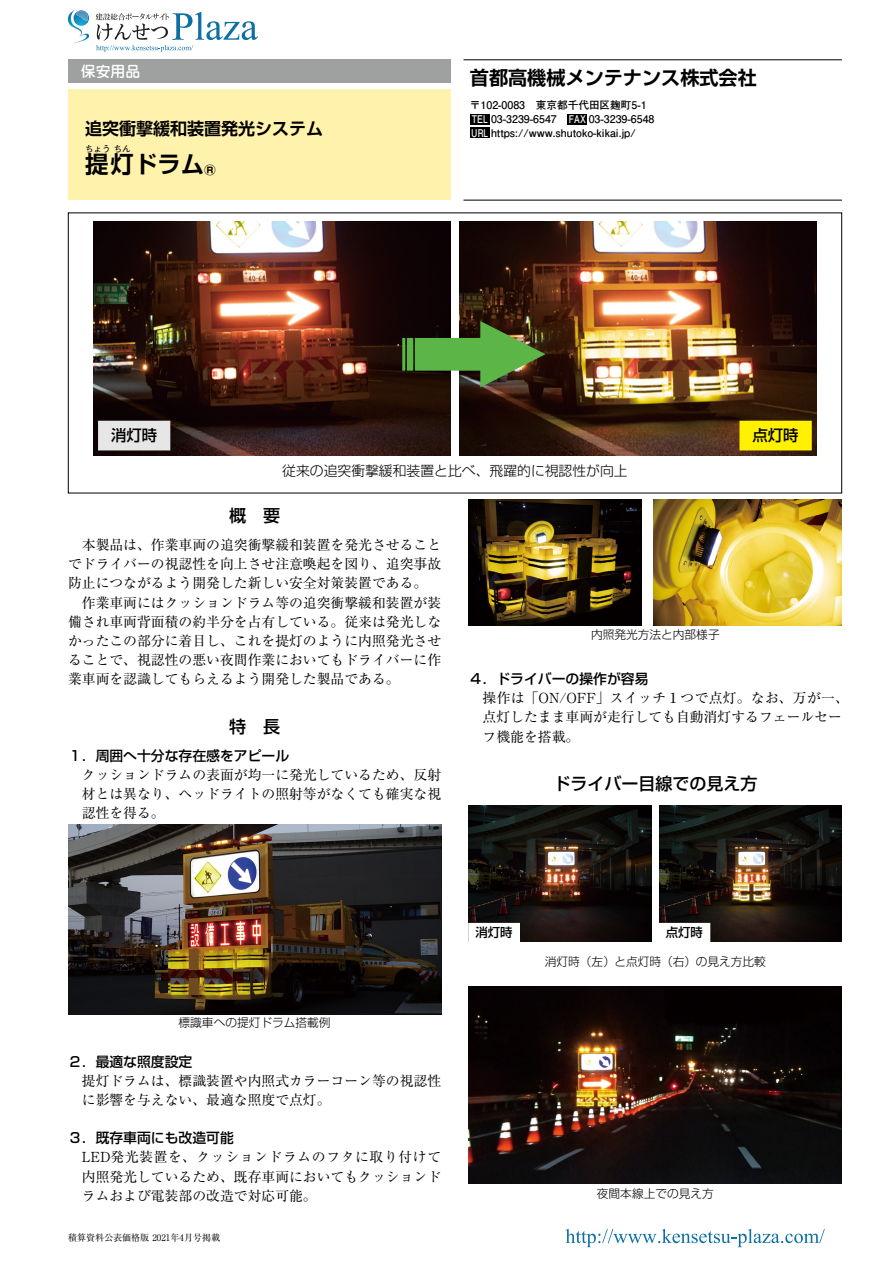
<style>
.page{position:relative;width:893px;height:1263px;background:#fff}
.page>*{position:absolute;margin:0;border:0;box-sizing:border-box;transform-origin:0 0}
.t1{font:700 23.4px "Shin Go Pr 6 De";color:#000}
.t2{font:700 19.2px "Shin Go Pr 6 De";color:#000}
.t3{font:500 16.95px "Shin Go Pr 6";color:#000}
.t4{font:700 16.95px "Shin Go Pr 6 De";color:#000}
.t5{font:500 15.3px "Shin Go Pr 6";color:#000}
.t6{font:500 14.85px "Jun 34 Pro";color:#fff}
.t7{font:13.8px/19.2px "Ryumin Pr 6";color:#000;text-align:justify}
.t8{font:500 13.8px "Shin Go Pr 6";color:#000}
.t9{font:300 13.8px "Shin Go Pr 6";color:#000}
.t10{font:500 12.45px "Shin Go Pr 6";color:#000}
.t11{font:300 11.7px "Shin Go Pr 6";color:#000}
.t12{font:700 10.65px/13.8px "Futo Go B101 Pr 6";color:#000}
.t13{font:9px "Ryumin Pr 6";color:#000}
.t14{font:700 8.55px "Shin Go Pr 6 De";color:#000}
.s1{color:#fff}
</style>
<div class="page">
<hr style="left:463px;top:200px;width:379px;height:1px;background:#000">
<hr style="left:463px;top:60px;width:379px;height:1px;background:#000">
<div style="left:68px;top:60px;width:383px;height:23px;background:#9fa0a0"></div>
<div style="left:68px;top:89px;width:383px;height:111px;background:#fff2ad"></div>
<img style="left:94px;top:221px;width:357px;height:234px">
<img style="left:459px;top:221px;width:357px;height:234px">
<div style="left:470px;top:114px;width:20px;height:10px;background:#000"></div>
<div style="left:567px;top:114px;width:20px;height:10px;background:#000"></div>
<div style="left:470px;top:128px;width:20px;height:10px;background:#000"></div>
<svg style="left:402px;top:321px;width:143px;height:66px;background:#4a6d32"></svg>
<img style="left:68px;top:825px;width:373px;height:189px">
<img style="left:469px;top:500px;width:173px;height:125px">
<img style="left:653px;top:500px;width:189px;height:125px">
<img style="left:469px;top:806px;width:182px;height:136px">
<div style="left:469px;top:923px;width:50px;height:19px;background:#fff"></div>
<img style="left:659px;top:806px;width:183px;height:136px">
<div style="left:659px;top:923px;width:51px;height:19px;background:#fff"></div>
<img style="left:469px;top:986px;width:373px;height:197px">
<div style="left:99px;top:421px;width:71px;height:29px;background:#e6e6e6"></div>
<div style="left:740px;top:421px;width:71px;height:29px;background:#fff100"></div>
<div style="left:739px;top:421px;width:73px;height:29px;border:1px solid #fff100"></div>
<svg style="left:95px;top:12px;width:163px;height:40px"></svg>
<img style="left:83px;top:10px;width:6px;height:16px">
<img style="left:83px;top:11px;width:6px;height:10px">
<img style="left:68px;top:10px;width:15px;height:23px">
<img style="left:74px;top:33px;width:15px;height:10px">
<svg style="left:566px;top:1229px;width:259px;height:18px"></svg>
<p class="t6" style="left:81px;top:59px;width:61px">保安用品</p>
<p class="t4" style="left:85px;top:114px;width:240px">追突衝撃緩和装置発光システム</p>
<h1 class="t1" style="left:85px;top:145px;width:144px">提灯ドラムR</h1>
<p class="t14" style="left:85px;top:141px;width:47px">ちょうちん</p>
<h2 class="t2" style="left:470px;top:62px;width:289px">首都高機械メンテナンス株式会社</h2>
<p class="t12" style="left:470px;top:98px;width:186px">〒102-0083　東京都千代田区麹町5-1<br><span class="s1">TEL</span> 03-3239-6547　<span class="s1">FAX</span> 03-3239-6548<br><span class="s1">URL</span> https://www.shutoko-kikai.jp/</p>
<p class="t5" style="left:111px;top:423px;width:48px">消灯時</p>
<p class="t5" style="left:753px;top:423px;width:48px">点灯時</p>
<p class="t9" style="left:282px;top:459px;width:347px">従来の追突衝撃緩和装置と比べ、飛躍的に視認性が向上</p>
<p class="t3" style="left:229px;top:502px;width:53px">概　要</p>
<p class="t7" style="left:68px;top:535px;width:375px;text-indent:14px">本製品は、作業車両の追突衝撃緩和装置を発光させることでドライバーの視認性を向上させ注意喚起を図り、追突事故防止につながるよう開発した新しい安全対策装置である。</p>
<p class="t7" style="left:68px;top:592px;width:375px;text-indent:14px">作業車両にはクッションドラム等の追突衝撃緩和装置が装備され車両背面積の約半分を占有している。従来は発光しなかったこの部分に着目し、これを提灯のように内照発光させることで、視認性の悪い夜間作業においてもドライバーに作業車両を認識してもらえるよう開発した製品である。</p>
<p class="t3" style="left:229px;top:713px;width:53px">特　長</p>
<p class="t8" style="left:68px;top:744px;width:223px">１．周囲へ十分な存在感をアピール</p>
<p class="t7" style="left:82px;top:764px;width:361px">クッションドラムの表面が均一に発光しているため、反射材とは異なり、ヘッドライトの照射等がなくても確実な視認性を得る。</p>
<p class="t11" style="left:591px;top:625px;width:130px">内照発光方法と内部様子</p>
<p class="t8" style="left:469px;top:667px;width:181px">４．ドライバーの操作が容易</p>
<p class="t7" style="left:483px;top:688px;width:368px;text-align:left">操作は「ON/OFF」スイッチ１つで点灯。なお、万が一、点灯したまま車両が走行しても自動消灯するフェールセーフ機能を搭載。</p>
<p class="t3" style="left:553px;top:770px;width:206px">ドライバー目線での見え方</p>
<p class="t11" style="left:179px;top:1013px;width:154px">標識車への提灯ドラム搭載例</p>
<p class="t8" style="left:68px;top:1050px;width:126px">２．最適な照度設定</p>
<p class="t7" style="left:82px;top:1070px;width:361px">提灯ドラムは、標識装置や内照式カラーコーン等の視認性に影響を与えない、最適な照度で点灯。</p>
<p class="t8" style="left:68px;top:1127px;width:167px">３．既存車両にも改造可能</p>
<p class="t7" style="left:82px;top:1147px;width:361px">LED発光装置を、クッションドラムのフタに取り付けて内照発光しているため、既存車両においてもクッションドラムおよび電装部の改造で対応可能。</p>
<p class="t13" style="left:68px;top:1230px;width:154px">積算資料公表価格版 2021年4月号掲載</p>
<p class="t10" style="left:475px;top:922px;width:39px">消灯時</p>
<p class="t10" style="left:666px;top:922px;width:39px">点灯時</p>
<p class="t11" style="left:545px;top:952px;width:222px">消灯時（左）と点灯時（右）の見え方比較</p>
<p class="t11" style="left:597px;top:1184px;width:118px">夜間本線上での見え方</p>
</div>
